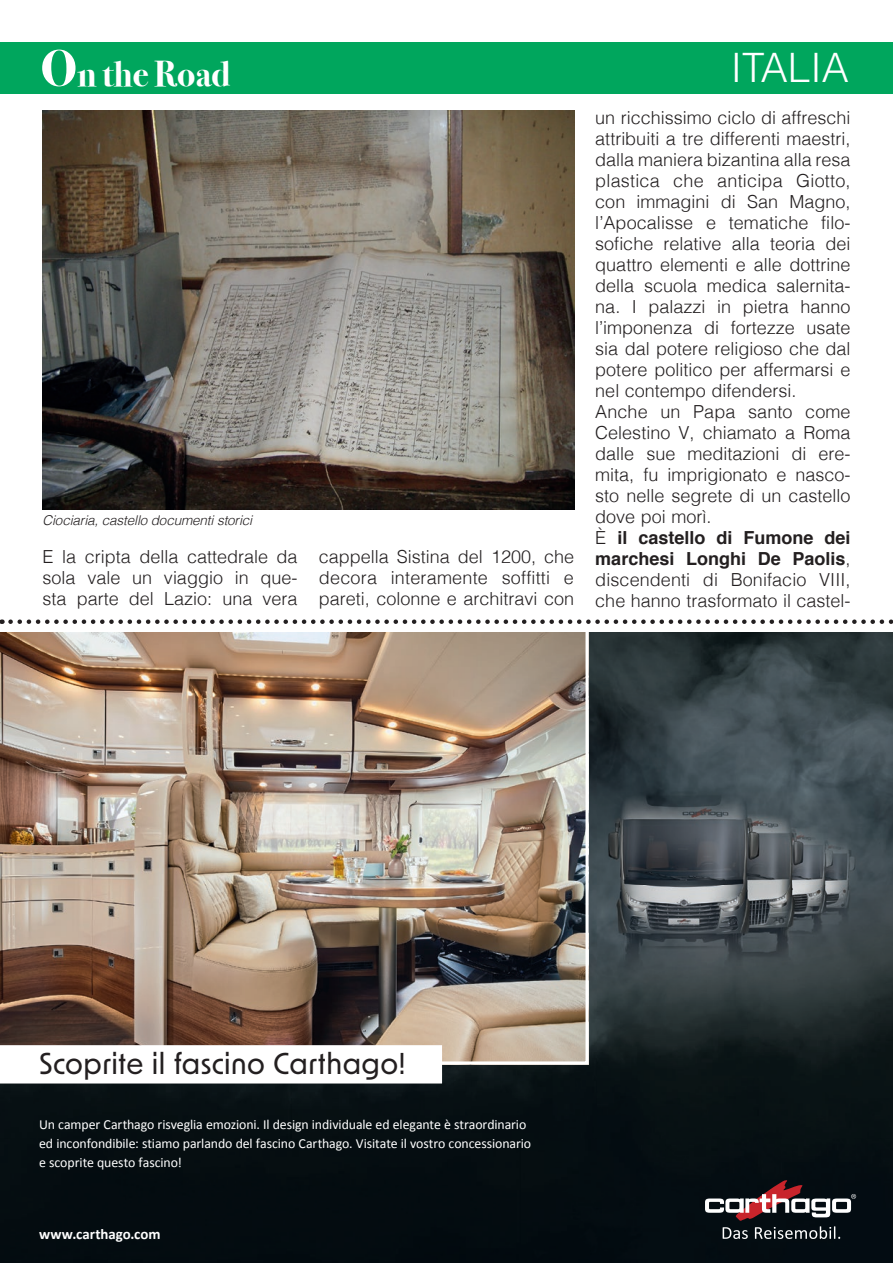
<style>
.page{position:relative;width:893px;height:1263px;background:#fff}
.page>*{position:absolute;margin:0;border:0;box-sizing:border-box;transform-origin:0 0}
.t1{font:300 40.5px "Helvetica LT Std";color:#fff}
.t2{font:700 36px "Bodoni Svty Two ITCTT";color:#fff}
.t3{font:500 28.8px "New Order";letter-spacing:.015em;color:#231f20}
.t4{font:300 18px/21px "Helvetica";color:#231f20;text-align:justify}
.t5{font:700 14.85px "Calibri";color:#fff}
.t6{font:13.8px/19.2px "Calibri";letter-spacing:-.005em;color:#fff}
.t7{font:italic 300 13.5px "Helvetica";letter-spacing:-.01em;color:#231f20}
.s1{font-size:51.6px}
.s2{font-weight:700}
</style>
<div class="page">
<img style="left:0;top:632px;width:893px;height:631px">
<img style="left:0;top:632px;width:589px;height:433px">
<div style="left:0;top:1045px;width:442px;height:38px;background:#fff"></div>
<svg style="left:705px;top:1180px;width:151px;height:59px;background:#433d41"></svg>
<svg style="left:11px;top:619px;width:882px;height:5px"></svg>
<div style="left:0;top:42px;width:893px;height:52px;background:#00a65d"></div>
<img style="left:43px;top:111px;width:531px;height:398px">
<h2 class="t2" style="left:41px;top:44px;width:191px"><span class="s1">O</span>n the Road</h2>
<h1 class="t1" style="left:731px;top:43px;width:119px">ITALIA</h1>
<p class="t7" style="left:43px;top:509px;width:211px">Ciociaria, castello documenti storici</p>
<p class="t4" style="left:43px;top:545px;width:257px">E la cripta della cattedrale da sola vale un viaggio in que&shy;sta parte del Lazio: una vera</p>
<p class="t4" style="left:319px;top:545px;width:257px">cappella Sistina del 1200, che decora interamente soffitti e pareti, colonne e architravi con</p>
<p class="t4" style="left:595px;top:105px;width:257px;text-align:left">un ricchissimo ciclo di affreschi attribuiti a tre differenti maestri, dalla maniera bizantina alla resa plastica che anticipa Giotto, con immagini di San Magno, l’Apocalisse e tematiche filo&shy;sofiche relative alla teoria dei quattro elementi e alle dottrine della scuola medica salernita&shy;na. I palazzi in pietra hanno l’imponenza di fortezze usate sia dal potere religioso che dal potere politico per affermarsi e nel contempo difendersi.<br>Anche un Papa santo come<br>Celestino V, chiamato a Roma dalle sue meditazioni di ere&shy;mita, fu imprigionato e nasco&shy;sto nelle segrete di un castello dove poi morì.<br>È <span class="s2">il castello di Fumone dei marchesi Longhi De Paolis</span>, discendenti di Bonifacio VIII, che hanno trasformato il castel-</p>
<h3 class="t3" style="left:39px;top:1045px;width:368px">Scoprite il fascino Carthago!</h3>
<p class="t6" style="left:39px;top:1114px;width:494px">Un camper Carthago risveglia emozioni. Il design individuale ed elegante è straordinario ed inconfondibile: stiamo parlando del fascino Carthago. Visitate il vostro concessionario e scoprite questo fascino!</p>
<p class="t5" style="left:39px;top:1223px;width:123px">www.carthago.com</p>
</div>
